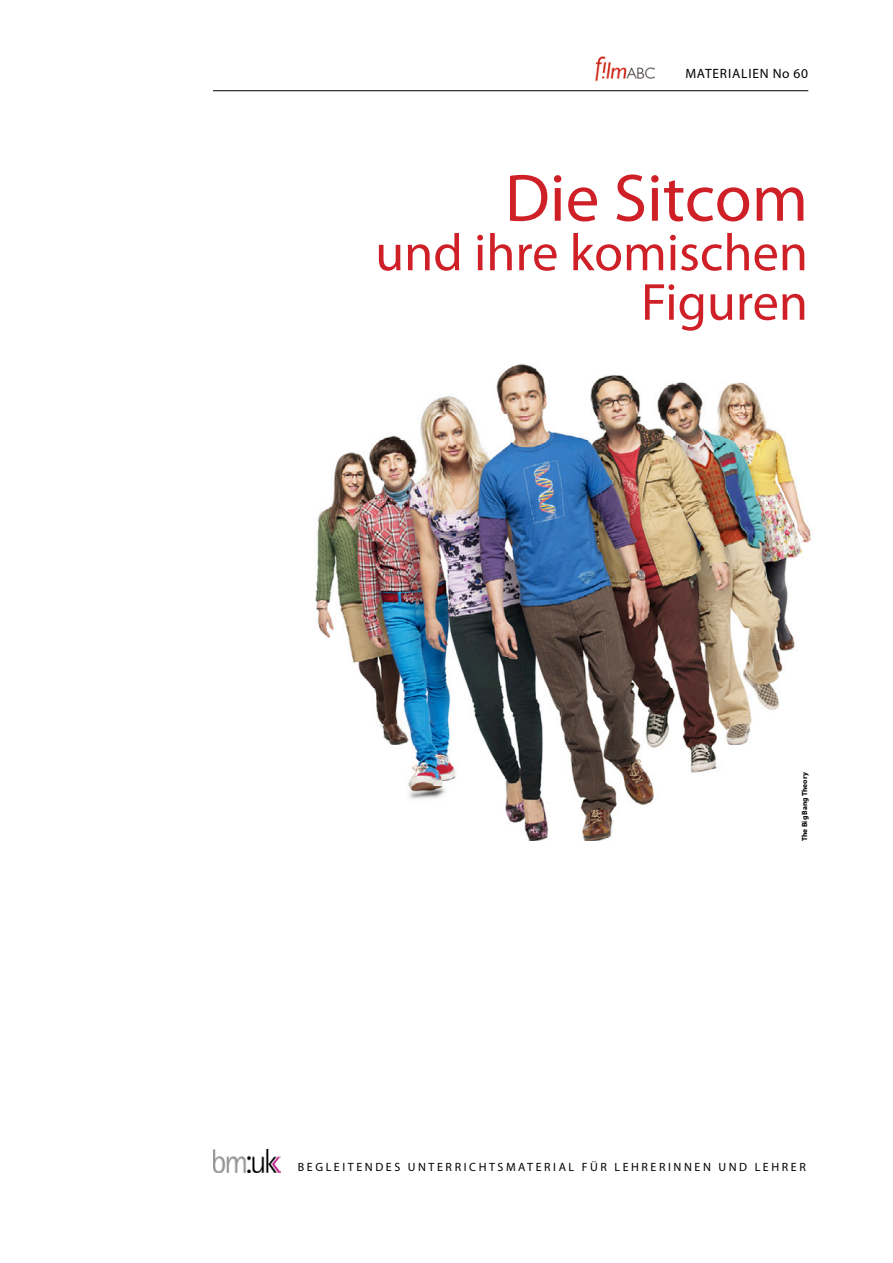
<style>
.page{position:relative;width:893px;height:1263px;background:#fff}
.page>*{position:absolute;margin:0;border:0;box-sizing:border-box;transform-origin:0 0}
.t1{font:67.5px "Myriad Pro";color:#cf1f27}
.t2{font:52.5px/49.5px "Myriad Pro";color:#cf1f27;text-align:right}
.t3{font:13.5px "Myriad Pro";letter-spacing:.06em;color:#000}
.t4{font:12px "Myriad Pro";letter-spacing:.215em;color:#000}
.t5{font:700 7.5px "Myriad Pro";color:#000}
</style>
<div class="page">
<hr style="left:213px;top:90px;width:595px;height:1px;background:#000">
<img style="left:214px;top:1149px;width:67px;height:23px">
<img style="left:595px;top:57px;width:59px;height:24px">
<img style="left:315px;top:364px;width:496px;height:477px">
<p class="t3" style="left:685px;top:65px;width:124px">MATERIALIEN No 60</p>
<h1 class="t1" style="left:505px;top:156px;width:305px">Die Sitcom</h1>
<h2 class="t2" style="left:375px;top:227px;width:434px">und ihre komischen<br>Figuren</h2>
<p class="t5" style="left:800px;top:841px;width:70px;rotate:-90deg">The Big Bang Theory</p>
<p class="t4" style="left:298px;top:1160px;width:509px">BEGLEITENDES UNTERRICHTSMATERIAL FÜR LEHRERINNEN UND LEHRER</p>
</div>
